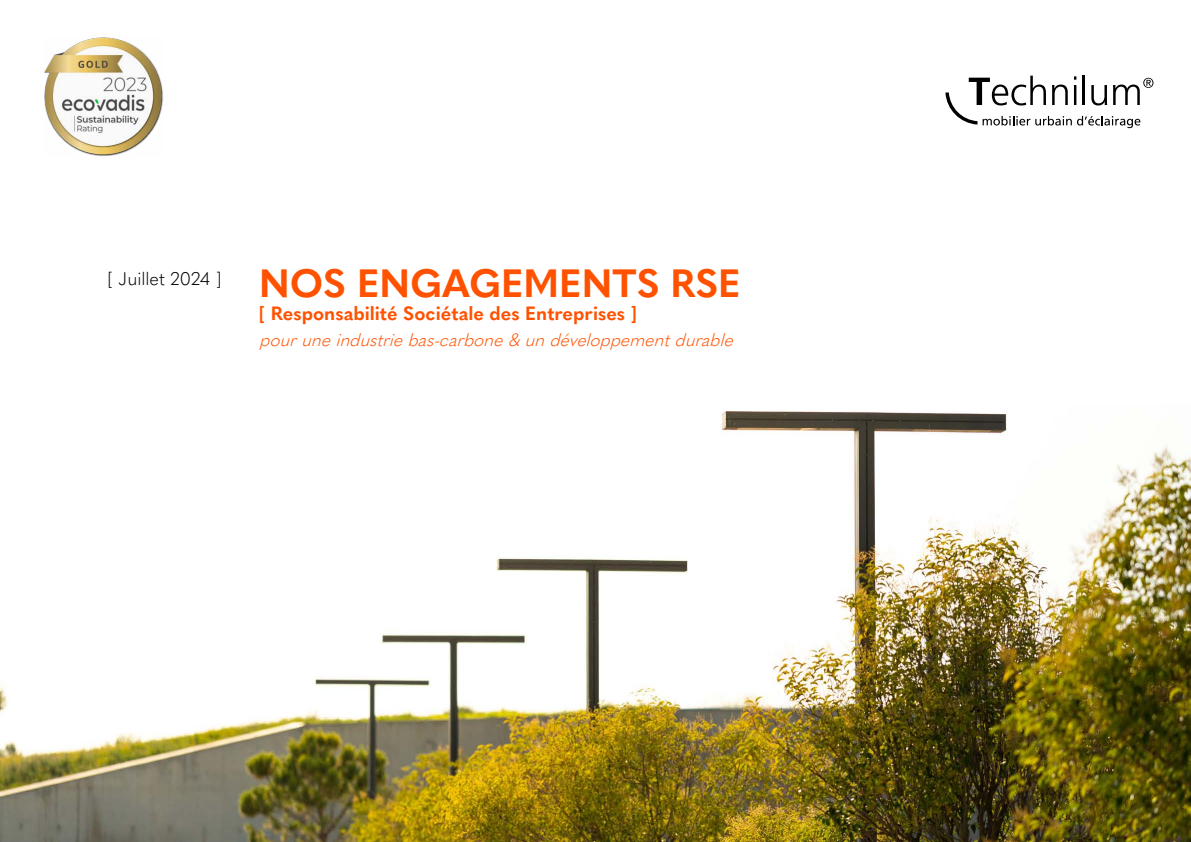
<style>
.page{position:relative;width:1191px;height:842px;background:#fff}
.page>*{position:absolute;margin:0;border:0;box-sizing:border-box;transform-origin:0 0}
.t1{font:700 39px "Quasimoda";color:#ff5200}
.t2{font:700 19px "Quasimoda";color:#ff5200}
.t3{font:300 18px "Quasimoda";color:#000}
.t4{font:italic 300 17.5px "Quasimoda";color:#ff5200}
</style>
<div class="page">
<img style="left:0;top:411px;width:1191px;height:431px">
<img style="left:44px;top:37px;width:119px;height:119px">
<svg style="left:945px;top:76px;width:208px;height:52px"></svg>
<p class="t3" style="left:108px;top:269px;width:115px">[ Juillet 2024 ]</p>
<h1 class="t1" style="left:259px;top:262px;width:483px">NOS ENGAGEMENTS RSE</h1>
<p class="t2" style="left:259px;top:303px;width:379px">[ Responsabilité Sociétale des Entreprises ]</p>
<p class="t4" style="left:259px;top:330px;width:480px">pouruneindustriebas-carbone&amp; un développementdurable</p>
</div>
